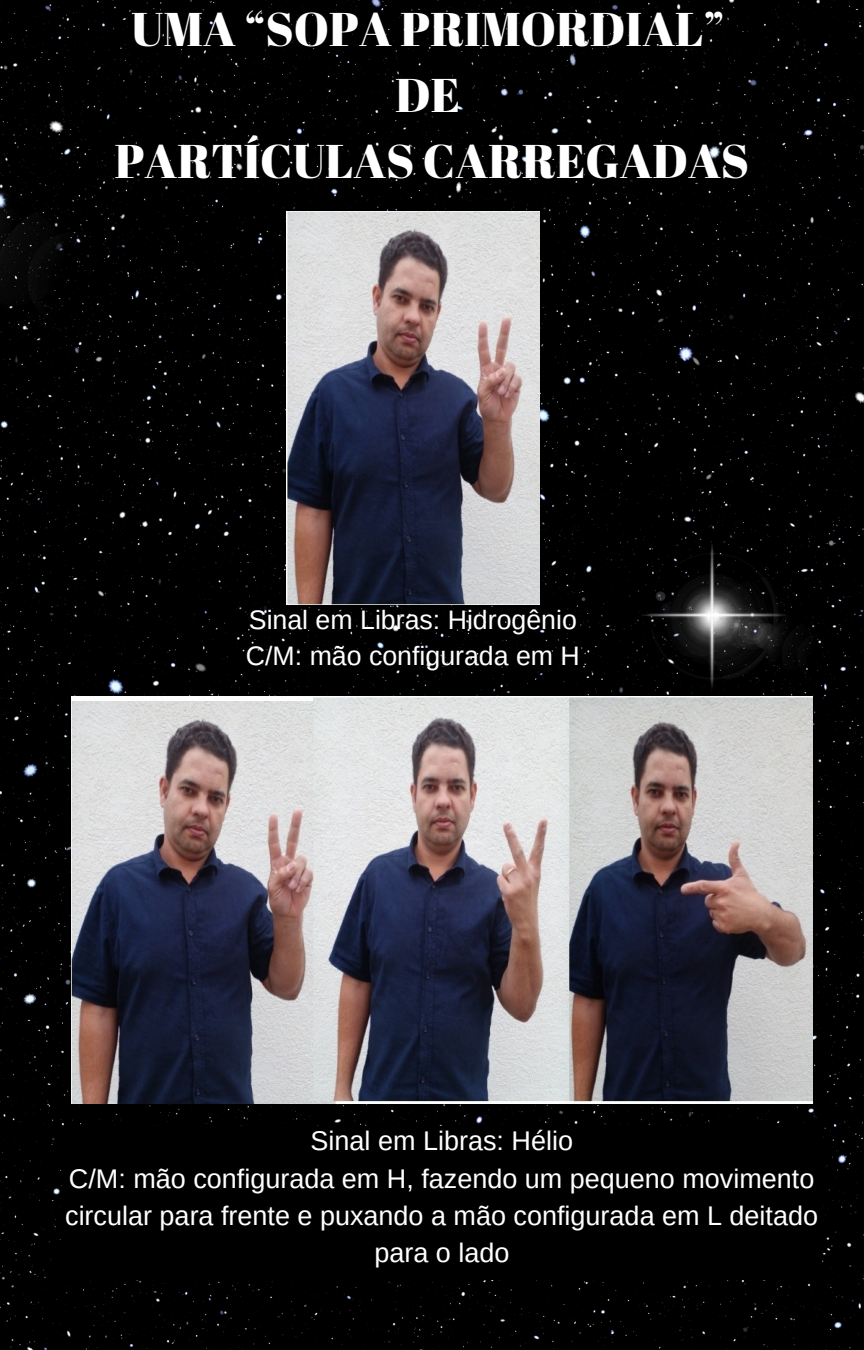
<style>
.page{position:relative;width:864px;height:1350px;background:#000}
.page>*{position:absolute;margin:0;border:0;box-sizing:border-box;transform-origin:0 0}
.t1{font:47.25px/65.7px "Abril Fatface";color:#fff;text-align:center}
.t2{font:27px/37.1px "Arimo";color:#fff;text-align:center}
.t3{font:26.78px/36.7px "Arimo";color:#fff}
</style>
<div class="page">
<img style="left:286px;top:212px;width:253px;height:393px">
<img style="left:72px;top:697px;width:741px;height:407px">
<div style="left:62px;top:1126px;width:759px;height:154px;background:#000"></div>
<h1 class="t1" style="left:115px;top:-5px;width:636px">UMA “SOPA PRIMORDIAL”<br>DE<br>PARTÍCULAS CARREGADAS</h1>
<p class="t3" style="left:246px;top:601px;width:335px">Sinal em Libras: Hidrogênio<br>C/M: mão configurada em H</p>
<p class="t2" style="left:65px;top:1122px;width:755px">Sinal em Libras: Hélio<br>C/M: mão configurada em H, fazendo um pequeno movimento circular para frente e puxando a mão configurada em L deitado para o lado</p>
</div>
